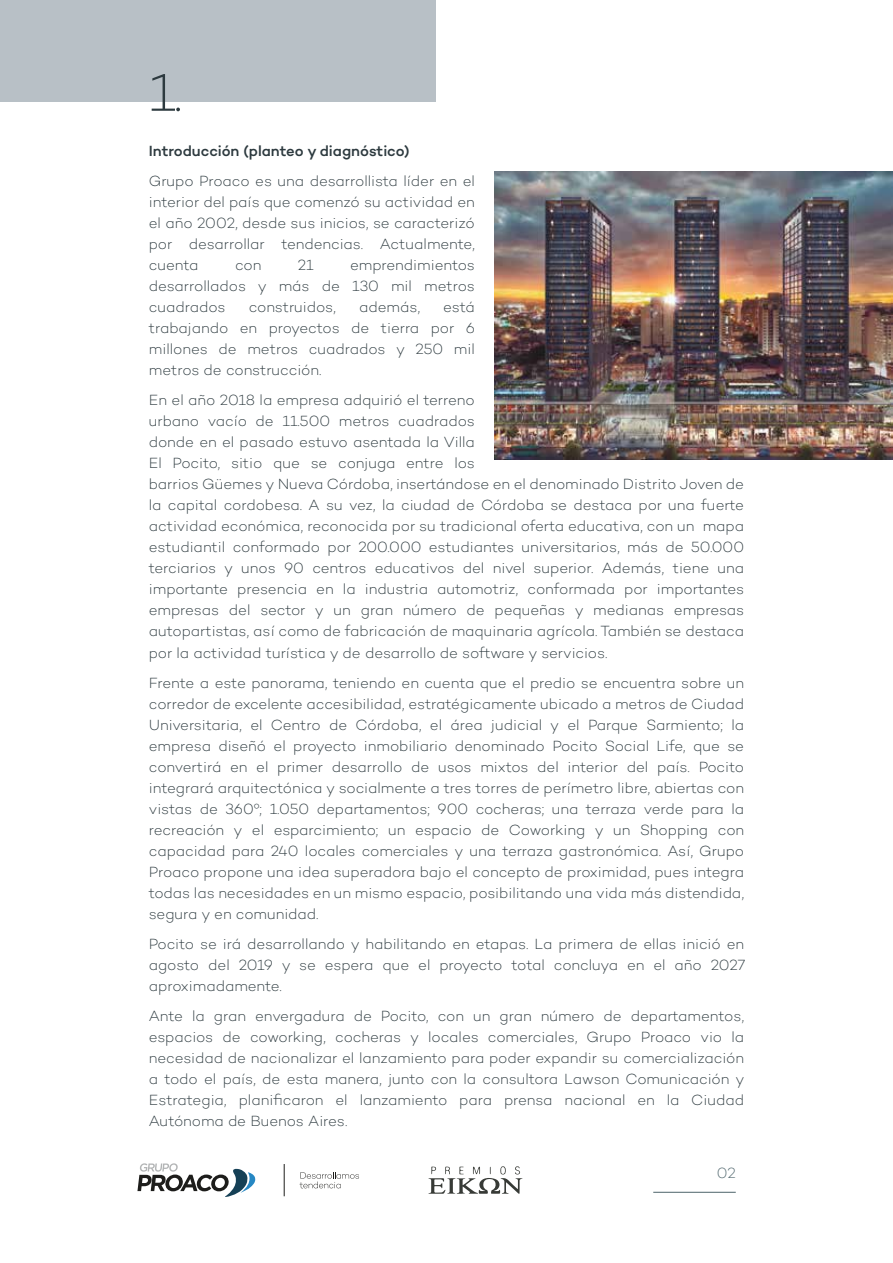
<style>
.page{position:relative;width:893px;height:1263px;background:#fff}
.page>*{position:absolute;margin:0;border:0;box-sizing:border-box;transform-origin:0 0}
.t1{font:200 54px "Campton";color:#2d3a3f}
.t2{font:200 15px/21px "Campton";letter-spacing:-.005em;color:#2d3a3f;text-align:justify}
.t3{font:500 15px "Campton";letter-spacing:-.005em;color:#2d3a3f}
.t4{font:200 15px "Campton";color:#4d646b}
</style>
<div class="page">
<div style="left:0;top:0;width:436px;height:101px;background:#b8c0c6"></div>
<hr style="left:653px;top:1192px;width:83px;height:1px;background:#4d646b">
<img style="left:494px;top:171px;width:399px;height:288px">
<svg style="left:428px;top:1166px;width:94px;height:28px"></svg>
<svg style="left:137px;top:1163px;width:119px;height:34px"></svg>
<svg style="left:299px;top:1172px;width:60px;height:16px"></svg>
<hr style="left:284px;top:1164px;width:1px;height:32px;background:#1d1d1b">
<h1 class="t1" style="left:149px;top:59px;width:35px">1.</h1>
<p class="t3" style="left:149px;top:142px;width:262px">Introducción (planteo y diagnóstico)</p>
<p class="t2" style="left:149px;top:171px;width:328px">Grupo Proaco es una desarrollista líder en el interior del país que comenzó su actividad en el año 2002, desde sus inicios, se caracterizó por desarrollar tendencias. Actualmente, cuenta</p>
<p class="t2" style="left:149px;top:255px;width:328px;text-indent:201px">emprendimientos desarrollados y más de 130 mil metros cuadrados</p>
<p class="t2" style="left:235px;top:255px;width:28px">con</p>
<p class="t2" style="left:298px;top:255px;width:17px">21</p>
<p class="t2" style="left:249px;top:297px;width:89px">construidos,</p>
<p class="t2" style="left:359px;top:297px;width:63px">además,</p>
<p class="t2" style="left:149px;top:297px;width:328px;text-indent:294px">está trabajando en proyectos de tierra por 6 millones de metros cuadrados y 250 mil metros de construcción.</p>
<p class="t2" style="left:149px;top:390px;width:597px;text-align:left">En el año 2018 la empresa adquirió el terreno<br>urbano vacío de 11.500 metros cuadrados<br>donde en el pasado estuvo asentada la Villa<br>El Pocito, sitio que se conjuga entre los<br>barrios Güemes y Nueva Córdoba, insertándose en el denominado Distrito Joven de la capital cordobesa. A su vez, la ciudad de Córdoba se destaca por una fuerte actividad económica, reconocida por su tradicional oferta educativa, con un mapa estudiantil conformado por 200.000 estudiantes universitarios, más de 50.000 terciarios y unos 90 centros educativos del nivel superior. Además, tiene una importante presencia en la industria automotriz, conformada por importantes empresas del sector y un gran número de pequeñas y medianas empresas autopartistas, así como de fabricación de maquinaria agrícola. También se destaca por la actividad turística y de desarrollo de software y servicios.</p>
<p class="t2" style="left:149px;top:672px;width:597px">Frente a este panorama, teniendo en cuenta que el predio se encuentra sobre un corredor de excelente accesibilidad, estratégicamente ubicado a metros de Ciudad Universitaria, el Centro de Córdoba, el área judicial y el Parque Sarmiento; la empresa diseñó el proyecto inmobiliario denominado Pocito Social Life, que se convertirá en el primer desarrollo de usos mixtos del interior del país. Pocito integrará arquitectónica y socialmente a tres torres de perímetro libre, abiertas con vistas de 360º; 1.050 departamentos; 900 cocheras; una terraza verde para la recreación y el esparcimiento; un espacio de Coworking y un Shopping con capacidad para 240 locales comerciales y una terraza gastronómica. Así, Grupo Proaco propone una idea superadora bajo el concepto de proximidad, pues integra todas las necesidades en un mismo espacio, posibilitando una vida más distendida, segura y en comunidad.</p>
<p class="t2" style="left:149px;top:933px;width:598px">Pocito se irá desarrollando y habilitando en etapas. La primera de ellas inició en agosto del 2019 y se espera que el proyecto total concluya en el año 2027 aproximadamente.</p>
<p class="t2" style="left:149px;top:1005px;width:597px">Ante la gran envergadura de Pocito, con un gran número de departamentos, espacios de coworking, cocheras y locales comerciales, Grupo Proaco vio la necesidad de nacionalizar el lanzamiento para poder expandir su comercialización a todo el país, de esta manera, junto con la consultora Lawson Comunicación y Estrategia, planificaron el lanzamiento para prensa nacional en la Ciudad Autónoma de Buenos Aires.</p>
<p class="t4" style="left:717px;top:1163px;width:21px">02</p>
</div>
